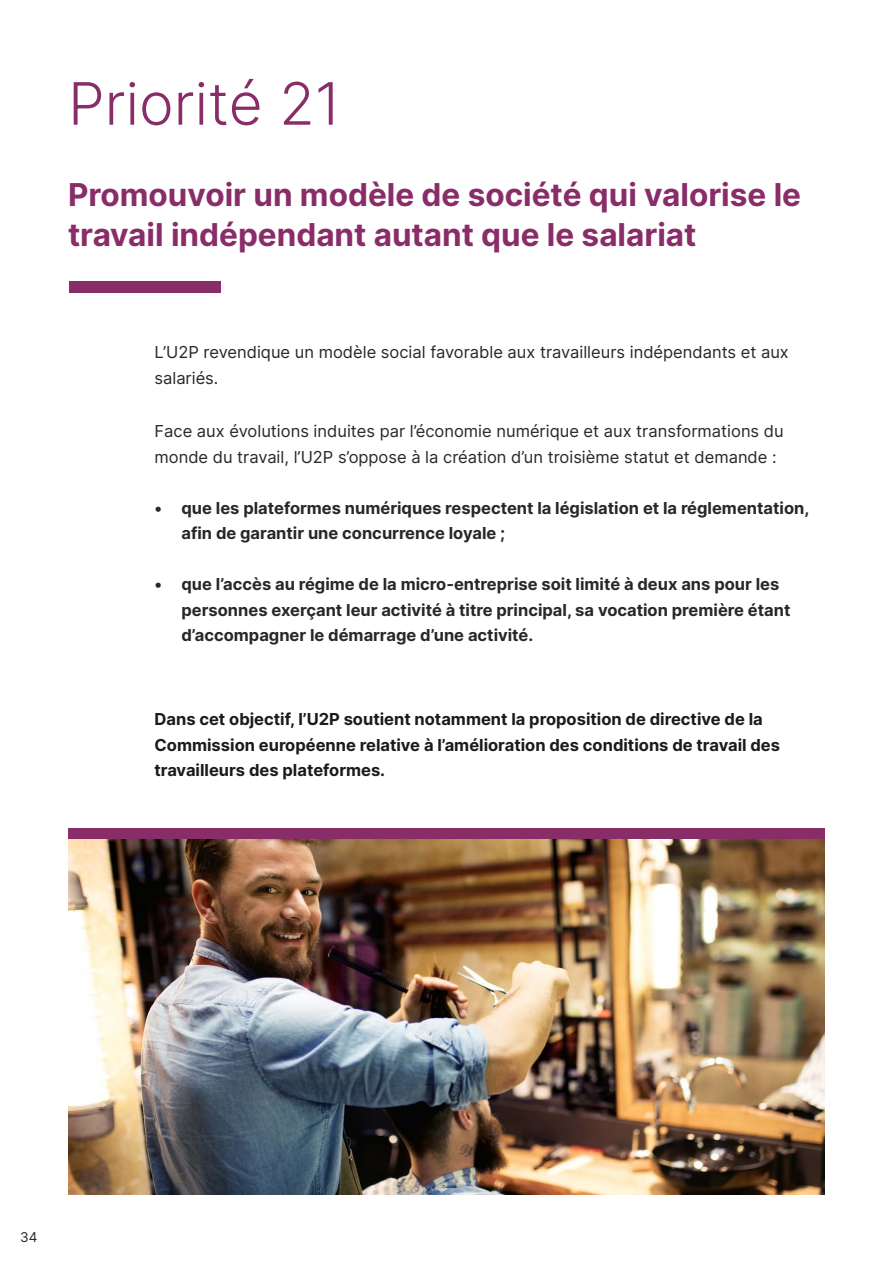
<style>
.page{position:relative;width:893px;height:1263px;background:#fff}
.page>*{position:absolute;margin:0;border:0;box-sizing:border-box;transform-origin:0 0}
.t1{font:300 58.5px "Inter";color:#892d68}
.t2{font:700 31.5px/40.5px "Inter";color:#892d68}
.t3{font:700 16.5px/25.5px "Inter";color:#282828}
.t4{font:16.5px/25.5px "Inter";color:#282828}
.t5{font:700 16.5px/25.5px "Inter";color:#1b1b1b}
.t6{font:13.5px "Inter";color:#282828}
</style>
<div class="page">
<div style="left:69px;top:281px;width:151px;height:12px;background:#892d68"></div>
<div style="left:68px;top:828px;width:757px;height:11px;background:#892d68"></div>
<img style="left:68px;top:839px;width:757px;height:356px">
<p class="t1" style="left:68px;top:61px;width:274px">Priorité 21</p>
<p class="t2" style="left:68px;top:173px;width:734px">Promouvoir un modèle de société qui valorise le travail indépendant autant que le salariat</p>
<p class="t4" style="left:154px;top:339px;width:636px">L’U2P revendique un modèle social favorable aux travailleurs indépendants et aux salariés.</p>
<p class="t4" style="left:154px;top:418px;width:631px">Face aux évolutions induites par l’économie numérique et aux transformations du monde du travail, l’U2P s’oppose à la création d’un troisième statut et demande :</p>
<p class="t3" style="left:181px;top:495px;width:629px;text-indent:-27px">• que les plateformes numériques respectent la législation et la réglementation, afin de garantir une concurrence loyale ;</p>
<p class="t3" style="left:181px;top:571px;width:610px;text-indent:-27px">• que l’accès au régime de la micro-entreprise soit limité à deux ans pour les personnes exerçant leur activité à titre principal, sa vocation première étant d’accompagner le démarrage d’une activité.</p>
<p class="t5" style="left:154px;top:706px;width:627px">Dans cet objectif, l’U2P soutient notamment la proposition de directive de la<br>Commission européenne relative à l’amélioration des conditions de travail des travailleurs des plateformes.</p>
<p class="t6" style="left:20px;top:1227px;width:19px">34</p>
</div>
